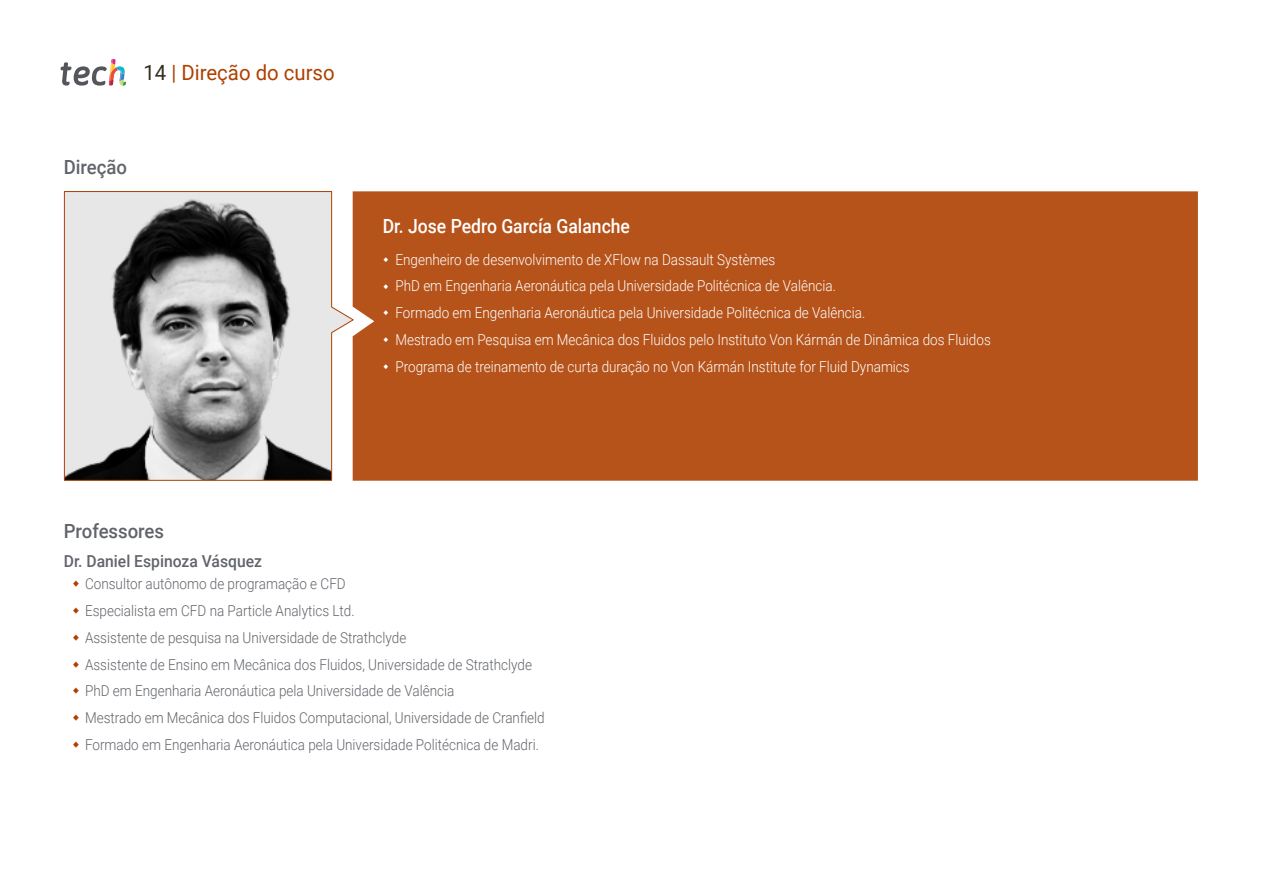
<style>
.page{position:relative;width:1263px;height:893px;background:#fff}
.page>*{position:absolute;margin:0;border:0;box-sizing:border-box;transform-origin:0 0}
.t1{font:21px "Roboto";color:#ae4000}
.t2{font:500 19.5px "Roboto";color:#fff;scale:.9 1}
.t3{font:500 19.5px "Roboto";color:#61646a;scale:.95 1}
.t4{font:500 16.5px "Roboto";color:#61646a;scale:.95 1}
.t5{font:300 15px/26.7px "Roboto";color:#61646a;scale:.9 1}
.t6{font:300 15px/26.7px "Roboto";color:#fff;scale:.9 1}
.s1{color:#312e20}
</style>
<div class="page">
<svg style="left:61px;top:59px;width:65px;height:27px"></svg>
<div style="left:355px;top:191px;width:843px;height:290px;background:#b6531a"></div>
<svg style="left:64px;top:191px;width:291px;height:290px;background:#b0adab"></svg>
<svg style="left:384px;top:257px;width:4px;height:5px"></svg>
<svg style="left:384px;top:284px;width:4px;height:5px"></svg>
<svg style="left:384px;top:310px;width:4px;height:5px"></svg>
<svg style="left:384px;top:337px;width:4px;height:5px"></svg>
<svg style="left:384px;top:364px;width:4px;height:5px"></svg>
<h1 class="t1" style="left:144px;top:57px;width:193px"><span class="s1">14</span> | Direção do curso</h1>
<h2 class="t3" style="left:64px;top:154px;width:68px">Direção</h2>
<h2 class="t2" style="left:383px;top:212px;width:276px">Dr. Jose Pedro García Galanche</h2>
<p class="t6" style="left:395px;top:245px;width:663px">Engenheiro de desenvolvimento de XFlow na Dassault Systèmes<br>PhD em Engenharia Aeronáutica pela Universidade Politécnica de Valência.<br>Formado em Engenharia Aeronáutica pela Universidade Politécnica de Valência.<br>Mestrado em Pesquisa em Mecânica dos Fluidos pelo Instituto Von Kármán de Dinâmica dos Fluidos Programa de treinamento de curta duração no Von Kármán Institute for Fluid Dynamics</p>
<h2 class="t3" style="left:64px;top:517px;width:107px">Professores</h2>
<p class="t4" style="left:64px;top:550px;width:210px">Dr. Daniel Espinoza Vásquez</p>
<p class="t5" style="left:85px;top:570px;width:512px">Consultor autônomo de programação e CFD<br>Especialista em CFD na Particle Analytics Ltd.<br>Assistente de pesquisa na Universidade de Strathclyde<br>Assistente de Ensino em Mecânica dos Fluidos, Universidade de Strathclyde PhD em Engenharia Aeronáutica pela Universidade de Valência<br>Mestrado em Mecânica dos Fluidos Computacional, Universidade de Cranfield Formado em Engenharia Aeronáutica pela Universidade Politécnica de Madri.</p>
</div>
